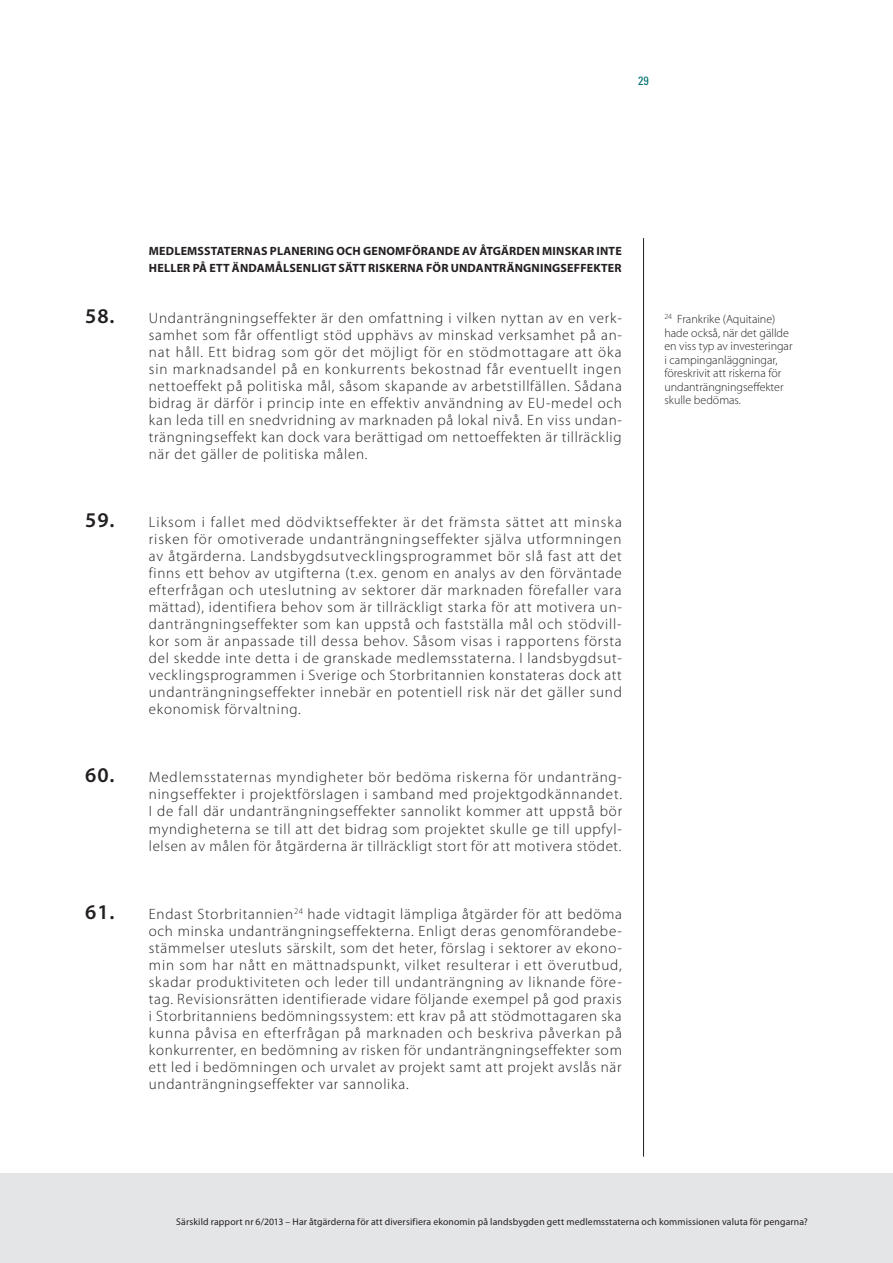
<style>
.page{position:relative;width:893px;height:1263px;background:#fff}
.page>*{position:absolute;margin:0;border:0;box-sizing:border-box;transform-origin:0 0}
.t1{font:300 15px/17px "Myriad Pro";letter-spacing:.05em;color:#231f20;text-align:justify}
.t2{font:300 12px/13.5px "Myriad Pro";color:#231f20}
.t3{font:700 12px/17px "Myriad Pro";letter-spacing:.015em;color:#231f20}
.t4{font:condensed 12px "Univers LT Std";color:#017072}
.t5{font:9.75px "Myriad Pro";letter-spacing:.015em;color:#231f20}
.s1{font-weight:600;font-size:21px}
</style>
<div class="page">
<div style="left:0;top:1174px;width:893px;height:89px;background:#e4e5e7"></div>
<hr style="left:643px;top:238px;width:1px;height:919px;background:#231f20">
<p class="t4" style="left:638px;top:73px;width:12px">29</p>
<p class="t3" style="left:149px;top:243px;width:474px">MEDLEMSSTATERNAS PLANERING OCH GENOMFÖRANDE AV ÅTGÄRDEN MINSKAR INTE<br>HELLER PÅ ETT ÄNDAMÅLSENLIGT SÄTT RISKERNA FÖR UNDANTRÄNGNINGSEFFEKTER</p>
<p class="t1" style="left:149px;top:310px;width:475px;text-indent:-64px"><span class="s1">58.</span> Undanträngningseffekter är den omfattning i vilken nyttan av en verk&shy;samhet som får offentligt stöd upphävs av minskad verksamhet på an&shy;nat håll. Ett bidrag som gör det möjligt för en stödmottagare att öka sin marknadsandel på en konkurrents bekostnad får eventuellt ingen nettoeffekt på politiska mål, såsom skapande av arbetstillfällen. Sådana bidrag är därför i princip inte en effektiv användning av EU‑medel och kan leda till en snedvridning av marknaden på lokal nivå. En viss undan&shy;trängningseffekt kan dock vara berättigad om nettoeffekten är tillräcklig när det gäller de politiska målen.</p>
<p class="t1" style="left:149px;top:514px;width:475px;text-indent:-64px"><span class="s1">59.</span> Liksom i fallet med dödviktseffekter är det främsta sättet att minska risken för omotiverade undanträngningseffekter själva utformningen av åtgärderna. Landsbygdsutvecklingsprogrammet bör slå fast att det finns ett behov av utgifterna (t.ex. genom en analys av den förväntade efterfrågan och uteslutning av sektorer där marknaden förefaller vara mättad), identifiera behov som är tillräckligt starka för att motivera un&shy;danträngningseffekter som kan uppstå och fastställa mål och stödvill&shy;kor som är anpassade till dessa behov. Såsom visas i rapportens första del skedde inte detta i de granskade medlemsstaterna. I landsbygdsut&shy;vecklingsprogrammen i Sverige och Storbritannien konstateras dock att undanträngningseffekter innebär en potentiell risk när det gäller sund ekonomisk förvaltning.</p>
<p class="t1" style="left:149px;top:769px;width:475px;text-indent:-64px"><span class="s1">60.</span> Medlemsstaternas myndigheter bör bedöma riskerna för undanträng&shy;ningseffekter i projektförslagen i samband med projektgodkännandet.<br>I de fall där undanträngningseffekter sannolikt kommer att uppstå bör myndigheterna se till att det bidrag som projektet skulle ge till uppfyl&shy;lelsen av målen för åtgärderna är tillräckligt stort för att motivera stödet.</p>
<p class="t1" style="left:149px;top:905px;width:475px;text-indent:-64px"><span class="s1">61.</span> Endast Storbritannien<sup>24</sup> hade vidtagit lämpliga åtgärder för att bedöma och minska undanträngningseffekterna. Enligt deras genomförandebe&shy;stämmelser utesluts särskilt, som det heter, förslag i sektorer av ekono&shy;min som har nått en mättnadspunkt, vilket resulterar i ett överutbud, skadar produktiviteten och leder till undanträngning av liknande före&shy;tag. Revisionsrätten identifierade vidare följande exempel på god praxis i Storbritanniens bedömningssystem: ett krav på att stödmottagaren ska kunna påvisa en efterfrågan på marknaden och beskriva påverkan på konkurrenter, en bedömning av risken för undanträngningseffekter som ett led i bedömningen och urvalet av projekt samt att projekt avslås när undanträngningseffekter var sannolika.</p>
<p class="t2" style="left:664px;top:313px;width:130px"><sup>24</sup> Frankrike (Aquitaine) hade också, när det gällde en viss typ av investeringar i campinganläggningar, föreskrivit att riskerna för undanträngningseffekter skulle bedömas.</p>
<p class="t5" style="left:176px;top:1216px;width:633px">Särskild rapport nr 6/2013 – Har åtgärderna för att diversifiera ekonomin på landsbygden gett medlemsstaterna och kommissionen valuta för pengarna?</p>
</div>
